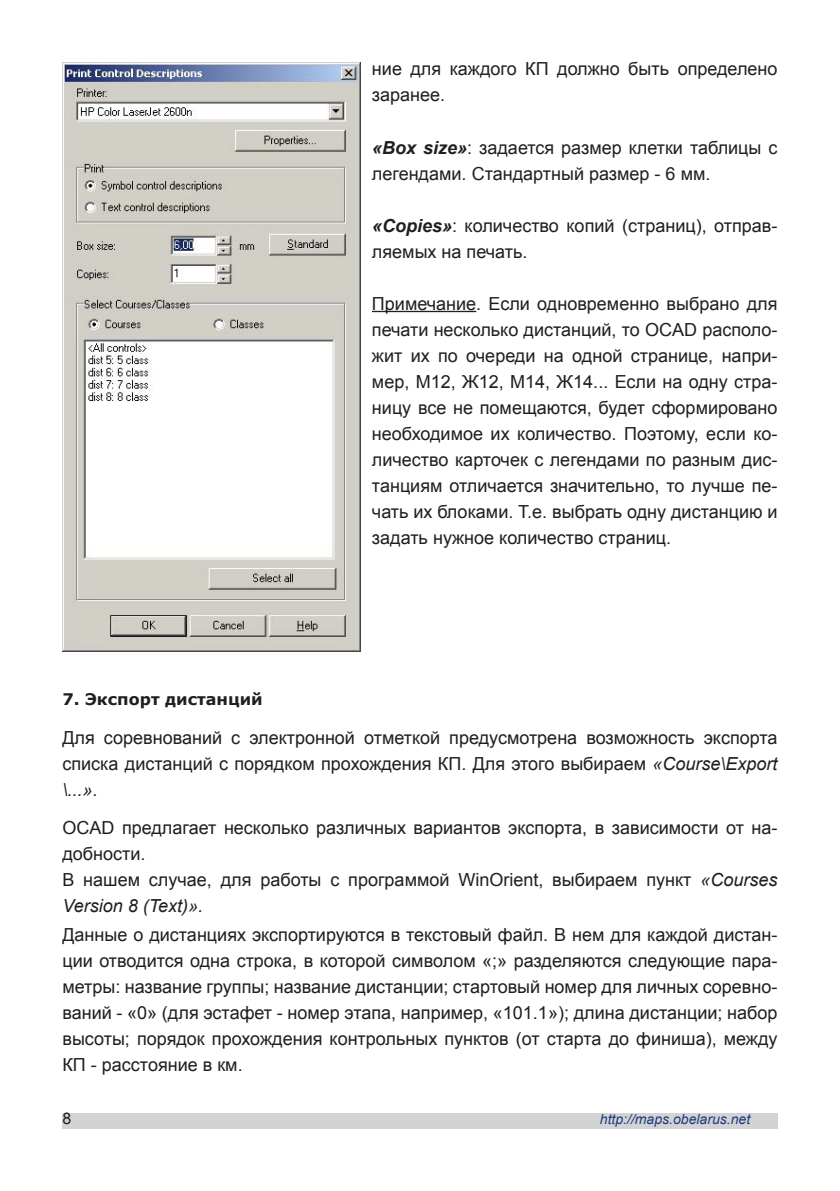
<style>
.page{position:relative;width:840px;height:1191px;background:#fff}
.page>*{position:absolute;margin:0;border:0;box-sizing:border-box;transform-origin:0 0}
.t1{font:18px/26px "Arial";color:#1f1e21}
.t2{font:700 16px "Verdana";color:#1f1e21}
.t3{font:16px "Arial";color:#1f1e21}
.t4{font:italic 14px "Arial";color:#203b7f}
.s1{font-weight:700;font-style:italic}
.s2{font-style:italic}
</style>
<div class="page">
<div style="left:62px;top:1113px;width:715px;height:15px;background:#d2d3d4"></div>
<hr style="left:372px;top:311px;width:104px;height:1px;background:#1f1e21">
<img style="left:62px;top:62px;width:298px;height:589px">
<p class="t1" style="left:372px;top:56px;width:407px">ние для каждого КП должно быть определено заранее.</p>
<p class="t1" style="left:372px;top:134px;width:407px"><span class="s1">«Box size»</span>: задается размер клетки таблицы с легендами. Стандартный размер - 6 мм.</p>
<p class="t1" style="left:372px;top:212px;width:407px"><span class="s1">«Copies»</span>: количество копий (страниц), отправ&shy;ляемых на печать.</p>
<p class="t1" style="left:372px;top:290px;width:407px;text-align:justify">Примечание. Если одновременно выбрано для печати несколько дистанций, то OCAD располо&shy;жит их по очереди на одной странице, напри&shy;мер, М12, Ж12, М14, Ж14... Если на одну стра&shy;ницу все не помещаются, будет сформировано необходимое их количество. Поэтому, если ко&shy;личество карточек с легендами по разным дис&shy;танциям отличается значительно, то лучше пе&shy;чать их блоками. Т.е. выбрать одну дистанцию и задать нужное количество страниц.</p>
<p class="t2" style="left:62px;top:689px;width:202px">7. Экспорт дистанций</p>
<p class="t1" style="left:62px;top:725px;width:716px;text-align:justify">Для соревнований с электронной отметкой предусмотрена возможность экспорта списка дистанций с порядком прохождения КП. Для этого выбираем <span class="s2">«Course\Export \...»</span>.</p>
<p class="t1" style="left:62px;top:815px;width:716px">OCAD предлагает несколько различных вариантов экспорта, в зависимости от на&shy;добности.<br>В нашем случае, для работы с программой WinOrient, выбираем пункт <span class="s2">«Courses Version 8 (Text)».</span></p>
<p class="t1" style="left:62px;top:921px;width:716px;text-align:justify">Данные о дистанциях экспортируются в текстовый файл. В нем для каждой дистан&shy;ции отводится одна строка, в которой символом «;» разделяются следующие пара&shy;метры: название группы; название дистанции; стартовый номер для личных соревно&shy;ваний - «0» (для эстафет - номер этапа, например, «101.1»); длина дистанции; набор высоты; порядок прохождения контрольных пунктов (от старта до финиша), между КП - расстояние в км.</p>
<p class="t3" style="left:62px;top:1108px;width:10px">8</p>
<p class="t4" style="left:599px;top:1110px;width:152px">http://maps.obelarus.net</p>
</div>
